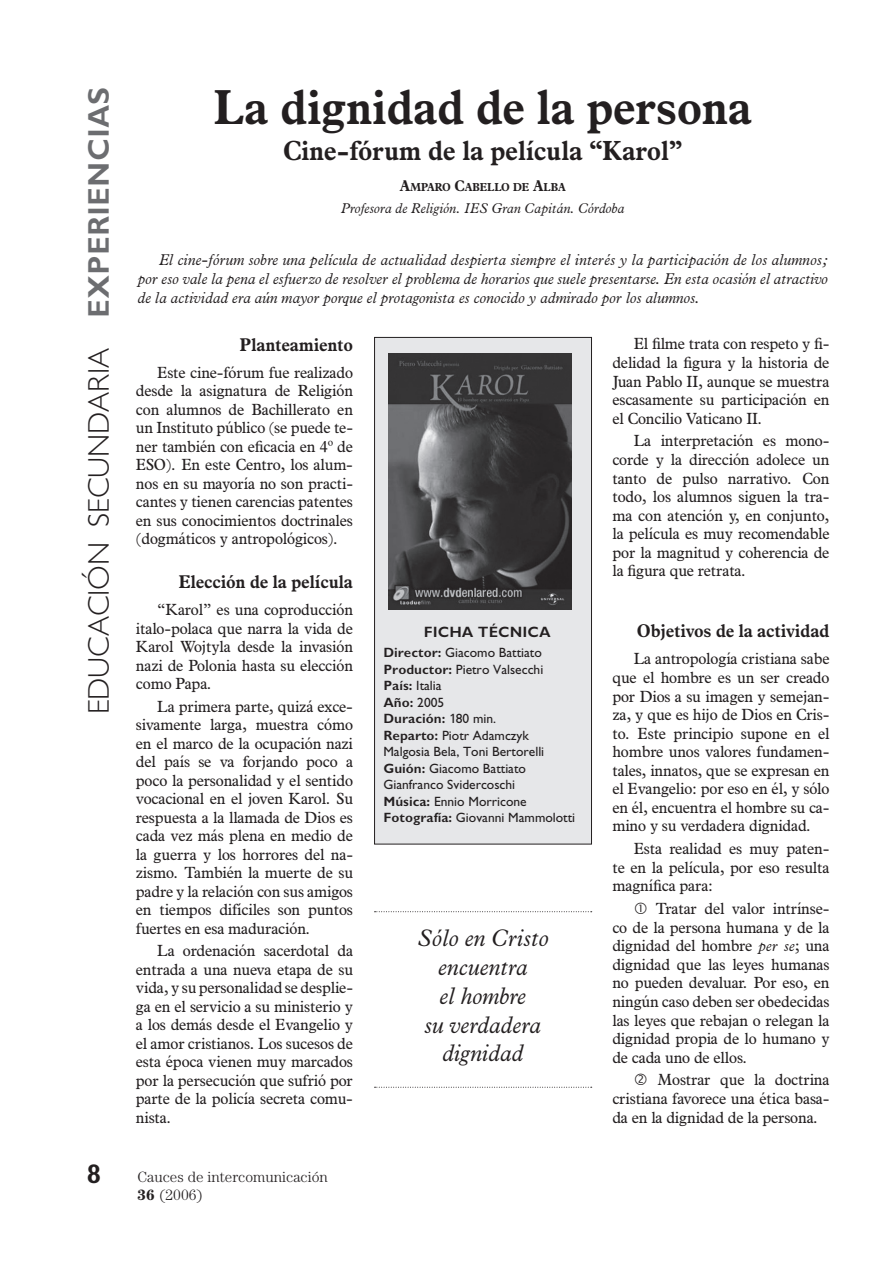
<style>
.page{position:relative;width:893px;height:1263px;background:#fff}
.page>*{position:absolute;margin:0;border:0;box-sizing:border-box;transform-origin:0 0}
.t1{font:700 48px "News Plantin";letter-spacing:-.005em;color:#231f20}
.t2{font:300 30px "Gill Bega";color:#231f20}
.t3{font:700 27px "News Plantin";letter-spacing:-.005em;color:#231f20}
.t4{font:700 27px "Gill Bega";color:#231f20}
.t5{font:italic 24px/28.8px "News Plantin";letter-spacing:-.005em;color:#231f20;text-align:center}
.t6{font:700 18px "News Plantin";letter-spacing:-.005em;color:#231f20}
.t7{font:15.75px/18.5px "News Plantin";color:#231f20;text-align:justify}
.t8{font:italic 15.75px/18.9px "News Plantin";letter-spacing:-.005em;color:#231f20;text-align:justify}
.t9{font:300 15px/18px "Century";color:#231f20}
.t10{font:700 15px "Gill Bega";color:#231f20}
.t11{font:italic 14.25px "News Plantin";letter-spacing:-.005em;color:#231f20}
.t12{font:13.5px/16.5px "Gill Bega Normal";color:#231f20;text-align:justify}
.t13{font:700 13.5px/16.5px "Gill Bega";color:#231f20}
.t14{font:700 11.25px "News Plantin";letter-spacing:-.005em;color:#231f20}
.s1{font-weight:700;color:#6c6d70}
.s2{font-size:15px}
.s3{font-family:"Gill Bega";font-weight:700}
.s4{font-family:"Gill Bega Normal";font-weight:400}
.s5{font-family:"News Plantin";font-weight:700}
.s6{font-style:italic}
.s7{font-weight:700}
</style>
<div class="page">
<svg style="left:374px;top:911px;width:217px;height:1px"></svg>
<svg style="left:374px;top:1087px;width:217px;height:1px"></svg>
<div style="left:374px;top:337px;width:217px;height:507px;background:#e6e7e9"></div>
<div style="left:374px;top:337px;width:218px;height:507px;border:1px solid #231f20"></div>
<img style="left:389px;top:353px;width:182px;height:257px">
<h2 class="t2" style="left:87px;top:714px;width:629px;rotate:-90deg">EDUCACIÓN SECUNDARIA <span class="s1">EXPERIENCIAS</span></h2>
<h1 class="t1" style="left:213px;top:89px;width:539px">La dignidad de la persona</h1>
<h3 class="t3" style="left:283px;top:141px;width:401px">Cine-fórum de la película “Karol”</h3>
<p class="t14" style="left:399px;top:183px;width:168px"><span class="s2">A</span>MPARO <span class="s2">C</span>ABELLO DE <span class="s2">A</span>LBA</p>
<p class="t11" style="left:341px;top:202px;width:285px">Profesora de Religión. IES Gran Capitán. Córdoba</p>
<p class="t8" style="left:137px;top:252px;width:692px;text-indent:21px">El cine-fórum sobre una película de actualidad despierta siempre el interés y la participación de los alumnos; por eso vale la pena el esfuerzo de resolver el problema de horarios que suele presentarse. En esta ocasión el atractivo de la actividad era aún mayor porque el protagonista es conocido y admirado por los alumnos.</p>
<p class="t7" style="left:612px;top:336px;width:218px;text-indent:21px">El filme trata con respeto y fi&shy;delidad la figura y la historia de Juan Pablo II, aunque se muestra escasamente su participación en el Concilio Vaticano II.</p>
<p class="t7" style="left:612px;top:433px;width:218px;text-indent:21px">La interpretación es mono&shy;corde y la dirección adolece un tanto de pulso narrativo. Con todo, los alumnos siguen la tra&shy;ma con atención y, en conjunto, la película es muy recomendable por la magnitud y coherencia de la figura que retrata.</p>
<p class="t6" style="left:240px;top:338px;width:115px">Planteamiento</p>
<p class="t7" style="left:136px;top:365px;width:218px;text-indent:21px">Este cine-fórum fue realizado desde la asignatura de Religión con alumnos de Bachillerato en un Instituto público (se puede te&shy;ner también con eficacia en 4º de ESO). En este Centro, los alum&shy;nos en su mayoría no son practi&shy;cantes y tienen carencias patentes en sus conocimientos doctrinales (dogmáticos y antropológicos).</p>
<p class="t6" style="left:179px;top:575px;width:176px">Elección de la película</p>
<p class="t7" style="left:136px;top:602px;width:218px;text-indent:21px">“Karol” es una coproducción italo-polaca que narra la vida de Karol Wojtyla desde la invasión nazi de Polonia hasta su elección como Papa.</p>
<p class="t7" style="left:136px;top:698px;width:218px;text-indent:21px">La primera parte, quizá exce&shy;sivamente larga, muestra cómo en el marco de la ocupación nazi del país se va forjando poco a poco la personalidad y el sentido vocacional en el joven Karol. Su respuesta a la llamada de Dios es cada vez más plena en medio de la guerra y los horrores del na&shy;zismo. También la muerte de su padre y la relación con sus amigos en tiempos difíciles son puntos fuertes en esa maduración.</p>
<p class="t7" style="left:136px;top:943px;width:218px;text-indent:21px">La ordenación sacerdotal da entrada a una nueva etapa de su vida, y su personalidad se desplie&shy;ga en el servicio a su ministerio y a los demás desde el Evangelio y el amor cristianos. Los sucesos de esta época vienen muy marcados por la persecución que sufrió por parte de la policía secreta comu&shy;nista.</p>
<p class="t10" style="left:424px;top:626px;width:128px">FICHA TÉCNICA</p>
<p class="t12" style="left:383px;top:646px;width:161px"><span class="s3">Director:</span> Giacomo Battiato <span class="s3">Productor:</span> Pietro Valsecchi <span class="s3">País:</span> Italia</p>
<p class="t13" style="left:383px;top:696px;width:114px">Año: <span class="s4">2005<br></span>Duración: <span class="s4">180 min.</span></p>
<p class="t12" style="left:383px;top:728px;width:193px;text-align:left"><span class="s3">Reparto</span><span class="s5">:</span> Piotr Adamczyk<br>Malgosia Bela, Toni Bertorelli<br><span class="s3">Guión:</span> Giacomo Battiato<br>Gianfranco Svidercoschi<br><span class="s3">Música:</span> Ennio Morricone<br><span class="s3">Fotografía:</span> Giovanni Mammolotti</p>
<p class="t6" style="left:637px;top:625px;width:194px">Objetivos de la actividad</p>
<p class="t7" style="left:612px;top:651px;width:218px;text-indent:21px">La antropología cristiana sabe que el hombre es un ser creado por Dios a su imagen y semejan&shy;za, y que es hijo de Dios en Cris&shy;to. Este principio supone en el hombre unos valores fundamen&shy;tales, innatos, que se expresan en el Evangelio: por eso en él, y sólo en él, encuentra el hombre su ca&shy;mino y su verdadera dignidad.</p>
<p class="t7" style="left:612px;top:841px;width:218px;text-indent:21px">Esta realidad es muy paten&shy;te en la película, por eso resulta magnífica para:</p>
<p class="t7" style="left:612px;top:901px;width:218px;text-indent:43px">Tratar del valor intrínse&shy;co de la persona humana y de la dignidad del hombre <span class="s6">per se</span>; una dignidad que las leyes humanas no pueden devaluar. Por eso, en ningún caso deben ser obedecidas las leyes que rebajan o relegan la dignidad propia de lo humano y de cada uno de ellos.</p>
<p class="t7" style="left:612px;top:1072px;width:218px;text-indent:45px">Mostrar que la doctrina cristiana favorece una ética basa&shy;da en la dignidad de la persona.</p>
<h3 class="t5" style="left:416px;top:925px;width:134px">Sólo en Cristo encuentra<br>el hombre<br>su verdadera dignidad</h3>
<h3 class="t4" style="left:86px;top:1163px;width:16px">8</h3>
<p class="t9" style="left:137px;top:1169px;width:192px">Cauces de intercomunicación<br><span class="s7">36</span> (2006)</p>
</div>
